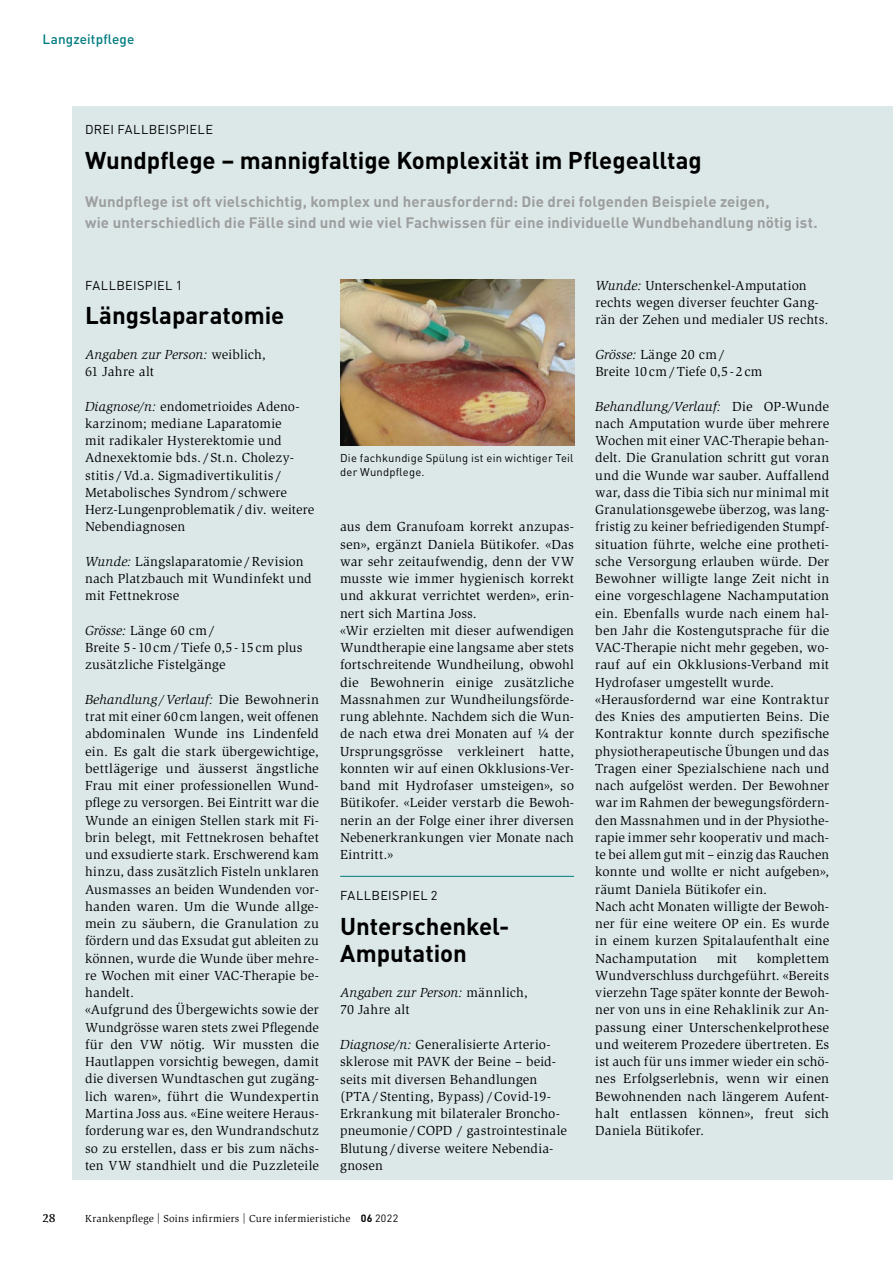
<style>
.page{position:relative;width:893px;height:1263px;background:#fff}
.page>*{position:absolute;margin:0;border:0;box-sizing:border-box;transform-origin:0 0}
.t1{font:700 24px/27px "DIN Pro";letter-spacing:-.005em;color:#000}
.t2{font:700 15px/21px "DIN Pro";letter-spacing:.01em;color:#9d9e9e}
.t3{font:13.5px/17.2px "Slimbach Std";letter-spacing:.01em;color:#000}
.t4{font:500 13.5px "DIN Pro";letter-spacing:.01em;color:#007b81}
.t5{font:12.75px "DIN Pro";letter-spacing:.025em;color:#000}
.t6{font:700 12px "Esta Pro";color:#000}
.t7{font:11.25px/13.5px "DIN Pro";letter-spacing:.02em;color:#000}
.t8{font:10.5px "Slimbach Std";letter-spacing:.025em;color:#000}
.s1{font-style:italic}
.s2{font-family:"DIN Pro";font-weight:700}
.s3{font-family:"DIN Pro"}
</style>
<div class="page">
<div style="left:72px;top:106px;width:821px;height:1074px;background:#dce8e8"></div>
<img style="left:340px;top:279px;width:234px;height:166px">
<hr style="left:340px;top:876px;width:234px;height:1px;background:#007b81">
<p class="t4" style="left:43px;top:30px;width:93px">Langzeitpflege</p>
<p class="t5" style="left:85px;top:121px;width:129px">DREI FALLBEISPIELE</p>
<h1 class="t1" style="left:85px;top:146px;width:618px">Wundpflege – mannigfaltige Komplexität im Pflegealltag</h1>
<p class="t2" style="left:85px;top:191px;width:734px">Wundpflege ist oft vielschichtig, komplex und herausfordernd: Die drei folgenden Beispiele zeigen,<br>wie unterschiedlich die Fälle sind und wie viel Fachwissen für eine individuelle Wundbehandlung nötig ist.</p>
<p class="t5" style="left:85px;top:277px;width:99px">FALLBEISPIEL 1</p>
<h1 class="t1" style="left:85px;top:301px;width:201px">Längslaparatomie</h1>
<p class="t3" style="left:85px;top:346px;width:182px"><span class="s1">Angaben zur Person:</span> weiblich,<br>61 Jahre alt</p>
<p class="t3" style="left:85px;top:398px;width:231px"><span class="s1">Diagnose/n:</span> endometrioides Adeno&shy;karzinom; mediane Laparatomie<br>mit radikaler Hysterektomie und Adnexektomie bds. /St.n. Cholezy&shy;stitis/Vd.a. Sigmadivertikulitis/ Metabolisches Syndrom/ schwere Herz-Lungenproblematik/div. weitere Nebendiagnosen</p>
<p class="t3" style="left:85px;top:553px;width:228px"><span class="s1">Wunde:</span> Längslaparatomie /Revision nach Platzbauch mit Wundinfekt und mit Fettnekrose</p>
<p class="t3" style="left:85px;top:622px;width:219px"><span class="s1">Grösse:</span> Länge 60 cm/<br>Breite 5-10cm/Tiefe 0,5-15cm plus zusätzliche Fistelgänge</p>
<p class="t3" style="left:85px;top:691px;width:235px"><span class="s1">Behandlung /Verlauf:</span> Die Bewohnerin trat mit einer 60cm langen, weit offenen abdominalen Wunde ins Lindenfeld ein. Es galt die stark übergewichtige, bettlägerige und äusserst ängstliche Frau mit einer professionellen Wund&shy;pflege zu versorgen. Bei Eintritt war die Wunde an einigen Stellen stark mit Fi&shy;brin belegt, mit Fettnekrosen behaftet und exsudierte stark. Erschwerend kam hinzu, dass zusätzlich Fisteln unklaren Ausmasses an beiden Wundenden vor&shy;handen waren. Um die Wunde allge&shy;mein zu säubern, die Granulation zu fördern und das Exsudat gut ableiten zu können, wurde die Wunde über mehre&shy;re Wochen mit einer VAC-Therapie be&shy;handelt.<br>«Aufgrund des Übergewichts sowie der Wundgrösse waren stets zwei Pflegende für den VW nötig. Wir mussten die Hautlappen vorsichtig bewegen, damit die diversen Wundtaschen gut zugäng&shy;lich waren», führt die Wundexpertin Martina Joss aus. «Eine weitere Heraus&shy;forderung war es, den Wundrandschutz so zu erstellen, dass er bis zum nächs&shy;ten VW standhielt und die Puzzleteile</p>
<p class="t7" style="left:340px;top:451px;width:235px">Die fachkundige Spülung ist ein wichtiger Teil der Wundpflege.</p>
<p class="t3" style="left:340px;top:518px;width:235px">aus dem Granufoam korrekt anzupas&shy;sen», ergänzt Daniela Bütikofer. «Das war sehr zeitaufwendig, denn der VW musste wie immer hygienisch korrekt und akkurat verrichtet werden», erin&shy;nert sich Martina Joss.<br>«Wir erzielten mit dieser aufwendigen Wundtherapie eine langsame aber stets fortschreitende Wundheilung, obwohl die Bewohnerin einige zusätzliche Massnahmen zur Wundheilungsförde&shy;rung ablehnte. Nachdem sich die Wun&shy;de nach etwa drei Monaten auf ¼ der Ursprungsgrösse verkleinert hatte, konnten wir auf einen Okklusions-Ver&shy;band mit Hydrofaser umsteigen», so Bütikofer. «Leider verstarb die Bewoh&shy;nerin an der Folge einer ihrer diversen Nebenerkrankungen vier Monate nach Eintritt.»</p>
<p class="t5" style="left:340px;top:887px;width:99px">FALLBEISPIEL 2</p>
<h1 class="t1" style="left:340px;top:912px;width:171px">Unterschenkel-<br>Amputation</h1>
<p class="t3" style="left:340px;top:984px;width:189px"><span class="s1">Angaben zur Person:</span> männlich,<br>70 Jahre alt</p>
<p class="t3" style="left:340px;top:1036px;width:228px"><span class="s1">Diagnose/n:</span> Generalisierte Arterio&shy;sklerose mit PAVK der Beine – beid&shy;seits mit diversen Behandlungen (PTA/Stenting, Bypass) /Covid-19-<br>Erkrankung mit bilateraler Broncho&shy;pneumonie /COPD / gastrointestinale<br>Blutung /diverse weitere Nebendia&shy;gnosen</p>
<p class="t6" style="left:43px;top:1209px;width:15px">28</p>
<p class="t8" style="left:85px;top:1212px;width:315px">Krankenpflege | Soins infirmiers | Cure infermieristiche <span class="s2">06</span> <span class="s3">2022</span></p>
<p class="t3" style="left:595px;top:277px;width:235px"><span class="s1">Wunde:</span> Unterschenkel-Amputation rechts wegen diverser feuchter Gang&shy;rän der Zehen und medialer US rechts.</p>
<p class="t3" style="left:595px;top:346px;width:169px"><span class="s1">Grösse:</span> Länge 20 cm/<br>Breite 10cm/Tiefe 0,5-2cm</p>
<p class="t3" style="left:595px;top:398px;width:235px"><span class="s1">Behandlung/Verlauf:</span> Die OP-Wunde nach Amputation wurde über mehrere Wochen mit einer VAC-Therapie behan&shy;delt. Die Granulation schritt gut voran und die Wunde war sauber. Auffallend war, dass die Tibia sich nur minimal mit Granulationsgewebe überzog, was lang&shy;fristig zu keiner befriedigenden Stumpf&shy;situation führte, welche eine protheti&shy;sche Versorgung erlauben würde. Der Bewohner willigte lange Zeit nicht in eine vorgeschlagene Nachamputation ein. Ebenfalls wurde nach einem hal&shy;ben Jahr die Kostengutsprache für die VAC-Therapie nicht mehr gegeben, wo&shy;rauf auf ein Okklusions-Verband mit Hydrofaser umgestellt wurde. «Herausfordernd war eine Kontraktur des Knies des amputierten Beins. Die Kontraktur konnte durch spezifische physiotherapeutische Übungen und das Tragen einer Spezialschiene nach und nach aufgelöst werden. Der Bewohner war im Rahmen der bewegungsfördern&shy;den Massnahmen und in der Physiothe&shy;rapie immer sehr kooperativ und mach&shy;te bei allem gut mit – einzig das Rauchen konnte und wollte er nicht aufgeben», räumt Daniela Bütikofer ein.<br>Nach acht Monaten willigte der Bewoh&shy;ner für eine weitere OP ein. Es wurde in einem kurzen Spitalaufenthalt eine Nachamputation</p>
<p class="t3" style="left:595px;top:950px;width:235px;text-align:justify;text-indent:161px">komplettem Wundverschluss durchgeführt. «Bereits vierzehn Tage später konnte der Bewoh&shy;ner von uns in eine Rehaklinik zur An&shy;passung einer Unterschenkelprothese und weiterem Prozedere übertreten. Es ist auch für uns immer wieder ein schö&shy;nes Erfolgserlebnis, wenn wir einen Bewohnenden nach längerem Aufent&shy;halt entlassen können», freut sich Daniela Bütikofer.</p>
<p class="t3" style="left:717px;top:950px;width:22px">mit</p>
</div>
